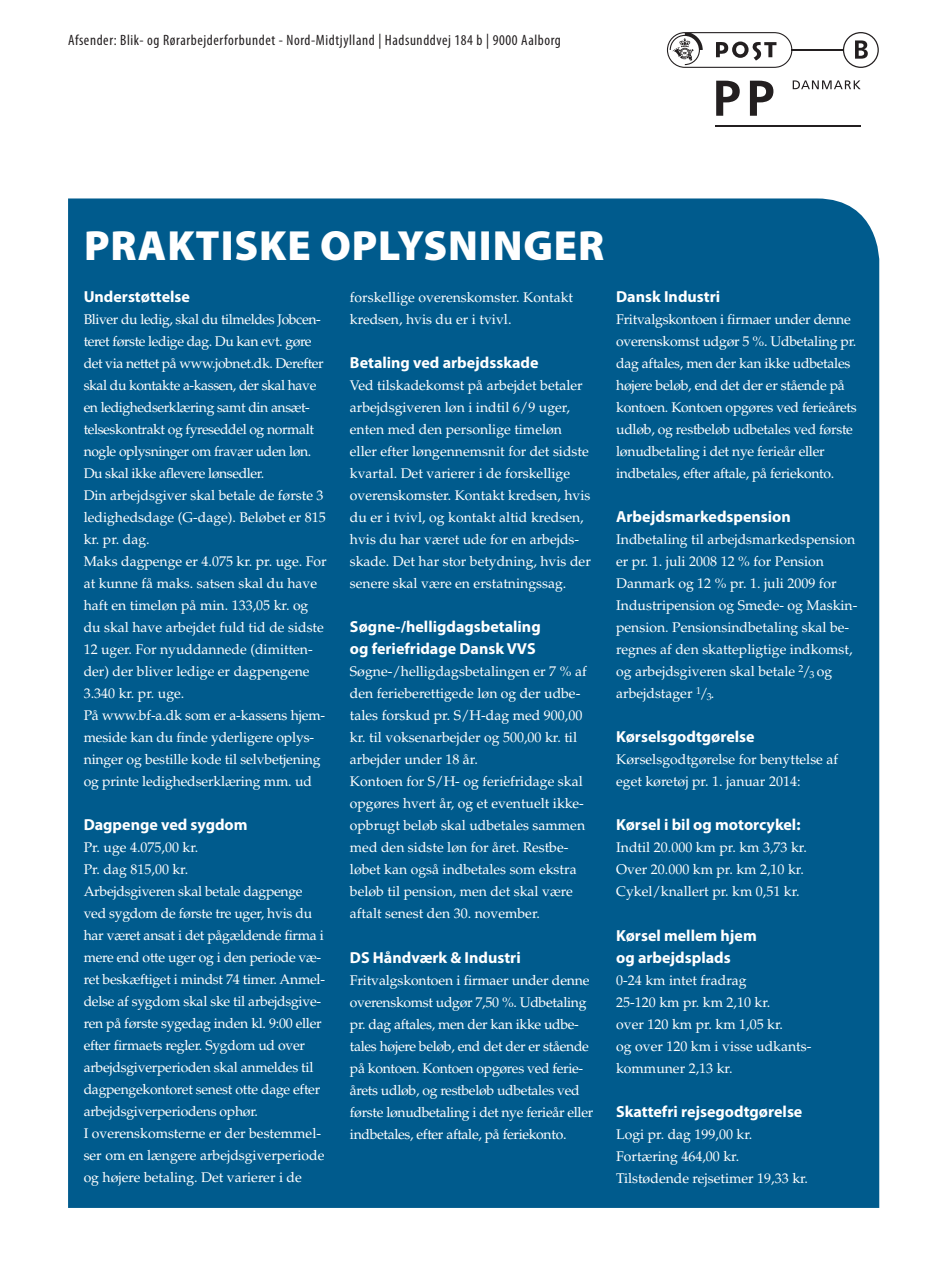
<style>
.page{position:relative;width:936px;height:1276px;background:#fff}
.page>*{position:absolute;margin:0;border:0;box-sizing:border-box;transform-origin:0 0}
.t1{font:900 42.4px "Myriad Pro";letter-spacing:.02em;color:#fff}
.t2{font:700 16px/22px "Myriad Pro";color:#fff}
.t3{font:condensed 15px "Myriad Pro";letter-spacing:.04em;color:#231f20}
.t4{font:14px/22px "Palatino LT Std";color:#fff}
.t5{font:14px/22px "Palatino LT Std";letter-spacing:-.02em;color:#fff}
.t6{font:14px/22px "Palatino LT Std";letter-spacing:-.025em;color:#fff}
</style>
<div class="page">
<div style="left:68px;top:198px;width:811px;height:1010px;background:#005b8d"></div>
<svg style="left:792px;top:80px;width:68px;height:9px"></svg>
<hr style="left:791px;top:49px;width:69px;height:1px;background:#231f20">
<hr style="left:716px;top:125px;width:144px;height:1px;background:#231f20">
<svg style="left:716px;top:81px;width:23px;height:35px"></svg>
<svg style="left:749px;top:81px;width:24px;height:35px"></svg>
<svg style="left:667px;top:32px;width:125px;height:36px"></svg>
<div style="left:843px;top:33px;width:35px;height:34px;background:#fff;border-radius:50%"></div>
<div style="left:842px;top:32px;width:36px;height:36px;border:1px solid #231f20;border-radius:50%"></div>
<svg style="left:855px;top:40px;width:12px;height:19px"></svg>
<p class="t3" style="left:68px;top:31px;width:494px">Afsender: Blik- og Rørarbejderforbundet - Nord-Midtjylland | Hadsunddvej 184 b | 9000 Aalborg</p>
<h1 class="t1" style="left:84px;top:218px;width:521px">PRAKTISKE OPLYSNINGER</h1>
<p class="t2" style="left:84px;top:285px;width:108px">Understøttelse</p>
<p class="t4" style="left:84px;top:309px;width:244px">Bliver du ledig, skal du tilmeldes Jobcen&shy;teret første ledige dag. Du kan evt. gøre det via nettet på www.jobnet.dk. Derefter skal du kontakte a-kassen, der skal have en ledighedserklæring samt din ansæt&shy;telseskontrakt og fyreseddel og normalt nogle oplysninger om fravær uden løn.<br>Du skal ikke aflevere lønsedler.<br>Din arbejdsgiver skal betale de første 3 ledighedsdage (G-dage). Beløbet er 815 kr. pr. dag.<br>Maks dagpenge er 4.075 kr. pr. uge. For at kunne få maks. satsen skal du have haft en timeløn på min. 133,05 kr. og du skal have arbejdet fuld tid de sidste 12 uger. For nyuddannede (dimitten&shy;der) der bliver ledige er dagpengene 3.340 kr. pr. uge.<br>På www.bf-a.dk som er a-kassens hjem&shy;meside kan du finde yderligere oplys&shy;ninger og bestille kode til selvbetjening og printe ledighedserklæring mm. ud</p>
<p class="t2" style="left:84px;top:813px;width:165px">Dagpenge ved sygdom</p>
<p class="t5" style="left:84px;top:837px;width:243px">Pr. uge 4.075,00 kr.<br>Pr. dag 815,00 kr.<br>Arbejdsgiveren skal betale dagpenge ved sygdom de første tre uger, hvis du har været ansat i det pågældende firma i mere end otte uger og i den periode væ&shy;ret beskæftiget i mindst 74 timer. Anmel&shy;delse af sygdom skal ske til arbejdsgive&shy;ren på første sygedag inden kl. 9:00 eller efter firmaets regler. Sygdom ud over arbejdsgiverperioden skal anmeldes til dagpengekontoret senest otte dage efter arbejdsgiverperiodens ophør.<br>I overenskomsterne er der bestemmel&shy;ser om en længere arbejdsgiverperiode og højere betaling. Det varierer i de</p>
<p class="t4" style="left:350px;top:287px;width:225px">forskellige overenskomster. Kontakt kredsen, hvis du er i tvivl.</p>
<p class="t2" style="left:350px;top:351px;width:190px">Betaling ved arbejdsskade</p>
<p class="t4" style="left:350px;top:375px;width:242px">Ved tilskadekomst på arbejdet betaler arbejdsgiveren løn i indtil 6/9 uger, enten med den personlige timeløn eller efter løngennemsnit for det sidste kvartal. Det varierer i de forskellige overenskomster. Kontakt kredsen, hvis du er i tvivl, og kontakt altid kredsen, hvis du har været ude for en arbejds&shy;skade. Det har stor betydning, hvis der senere skal være en erstatningssag.</p>
<p class="t2" style="left:350px;top:615px;width:192px">Søgne-/helligdagsbetaling og feriefridage Dansk VVS</p>
<p class="t4" style="left:350px;top:661px;width:238px">Søgne-/helligdagsbetalingen er 7 % af den ferieberettigede løn og der udbe&shy;tales forskud pr. S/H-dag med 900,00 kr. til voksenarbejder og 500,00 kr. til arbejder under 18 år.<br>Kontoen for S/H- og feriefridage skal opgøres hvert år, og et eventuelt ikke&shy;opbrugt beløb skal udbetales sammen med den sidste løn for året. Restbe&shy;løbet kan også indbetales som ekstra beløb til pension, men det skal være aftalt senest den 30. november.</p>
<p class="t2" style="left:350px;top:945px;width:172px">DS Håndværk &amp; Industri</p>
<p class="t6" style="left:350px;top:969px;width:245px">Fritvalgskontoen i firmaer under denne overenskomst udgør 7,50 %. Udbetaling pr. dag aftales, men der kan ikke udbe&shy;tales højere beløb, end det der er stående på kontoen. Kontoen opgøres ved ferie&shy;årets udløb, og restbeløb udbetales ved første lønudbetaling i det nye ferieår eller indbetales, efter aftale, på feriekonto.</p>
<p class="t2" style="left:616px;top:285px;width:105px">Dansk Industri</p>
<p class="t5" style="left:616px;top:309px;width:242px">Fritvalgskontoen i firmaer under denne overenskomst udgør 5 %. Udbetaling pr. dag aftales, men der kan ikke udbetales højere beløb, end det der er stående på kontoen. Kontoen opgøres ved ferieårets udløb, og restbeløb udbetales ved første lønudbetaling i det nye ferieår eller indbetales, efter aftale, på feriekonto.</p>
<p class="t2" style="left:616px;top:505px;width:176px">Arbejdsmarkedspension</p>
<p class="t4" style="left:616px;top:529px;width:243px">Indbetaling til arbejdsmarkedspension er pr. 1. juli 2008 12 % for Pension Danmark og 12 % pr. 1. juli 2009 for Industripension og Smede- og Maskin&shy;pension. Pensionsindbetaling skal be&shy;regnes af den skattepligtige indkomst, og arbejdsgiveren skal betale <sup>2</sup>/<sub>3</sub> og arbejdstager <sup>1</sup>/<sub>3</sub>.</p>
<p class="t2" style="left:616px;top:725px;width:140px">Kørselsgodtgørelse</p>
<p class="t4" style="left:616px;top:749px;width:223px">Kørselsgodtgørelse for benyttelse af eget køretøj pr. 1. januar 2014:</p>
<p class="t2" style="left:616px;top:813px;width:186px">Kørsel i bil og motorcykel:</p>
<p class="t4" style="left:616px;top:837px;width:192px">Indtil 20.000 km pr. km 3,73 kr.<br>Over 20.000 km pr. km 2,10 kr.<br>Cykel/knallert pr. km 0,51 kr.</p>
<p class="t2" style="left:616px;top:923px;width:142px">Kørsel mellem hjem og arbejdsplads</p>
<p class="t4" style="left:616px;top:969px;width:197px">0-24 km intet fradrag<br>25-120 km pr. km 2,10 kr.<br>over 120 km pr. km 1,05 kr.<br>og over 120 km i visse udkants&shy;kommuner 2,13 kr.</p>
<p class="t2" style="left:616px;top:1099px;width:188px">Skattefri rejsegodtgørelse</p>
<p class="t4" style="left:616px;top:1123px;width:193px">Logi pr. dag 199,00 kr.<br>Fortæring 464,00 kr.<br>Tilstødende rejsetimer 19,33 kr.</p>
</div>
